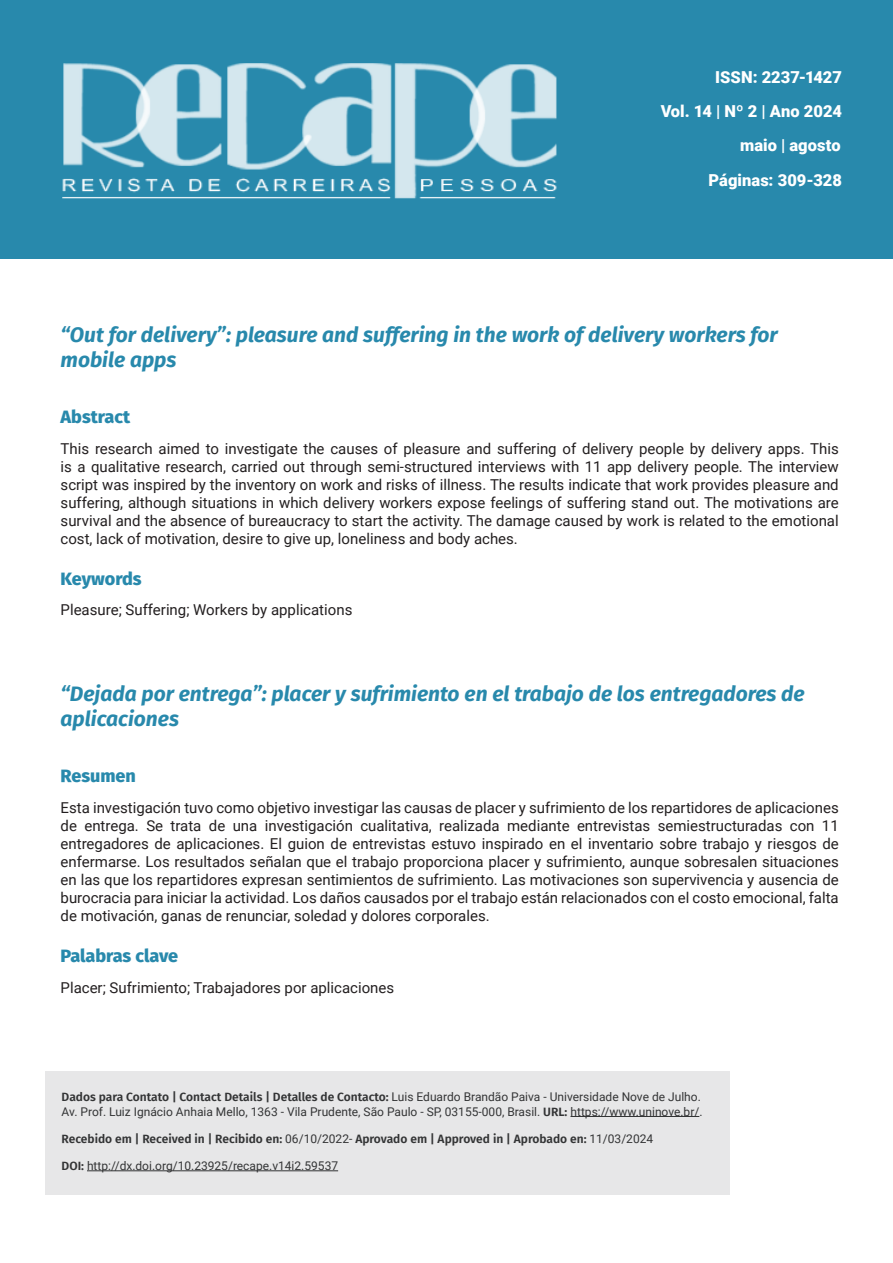
<style>
.page{position:relative;width:893px;height:1263px;background:#fff}
.page>*{position:absolute;margin:0;border:0;box-sizing:border-box;transform-origin:0 0}
.Colunas_-_Esquerda{font:italic 700 21px/25.2px "Fira Sans";color:#2889ac}
.Título_-_Contracapa{font:italic 700 21px/25.2px "Fira Sans";color:#2889ac}
.t1{font:800 18px "Fira Sans";color:#2889ac}
.Colunas_-_Esquerda-2{font:900 16.5px "Roboto";color:#fff}
.Texto_Resumo_-_Contr{font:15px/18px "Roboto";color:#231f20;text-align:justify}
.Colunas_-_Esquerda-3{font:12px/14.4px "Roboto";color:#333435}
.Colunas_-_Esquerda-4{font:600 12px "Fira Sans";color:#333435}
.s1{font-family:"Fira Sans";font-weight:600}
.s2{font-family:"Roboto";font-weight:400}
</style>
<div class="page">
<div style="left:45px;top:1071px;width:685px;height:124px;background:#e7e7e8"></div>
<hr style="left:570px;top:1116px;width:129px;height:1px;background:#333435">
<hr style="left:87px;top:1170px;width:251px;height:1px;background:#333435">
<div style="left:0;top:0;width:893px;height:258px;background:#2889ac"></div>
<img style="left:62px;top:63px;width:495px;height:136px">
<p class="Colunas_-_Esquerda-2" style="left:715px;top:65px;width:128px">ISSN: 2237-1427</p>
<p class="Colunas_-_Esquerda-2" style="left:661px;top:99px;width:183px">Vol. 14 | Nº 2 | Ano 2024</p>
<p class="Colunas_-_Esquerda-2" style="left:740px;top:134px;width:102px">maio | agosto</p>
<p class="Colunas_-_Esquerda-2" style="left:709px;top:168px;width:135px">Páginas: 309-328</p>
<p class="Título_-_Contracapa" style="left:61px;top:320px;width:719px">“Out for delivery”: pleasure and suffering in the work of delivery workers for mobile apps</p>
<p class="t1" style="left:61px;top:401px;width:71px">Abstract</p>
<p class="Texto_Resumo_-_Contr" style="left:61px;top:439px;width:780px">This research aimed to investigate the causes of pleasure and suffering of delivery people by delivery apps. This is a qualitative research, carried out through semi-structured interviews with 11 app delivery people. The interview script was inspired by the inventory on work and risks of illness. The results indicate that work provides pleasure and suffering, although situations in which delivery workers expose feelings of suffering stand out. The motivations are survival and the absence of bureaucracy to start the activity. The damage caused by work is related to the emotional cost, lack of motivation, desire to give up, loneliness and body aches.</p>
<p class="t1" style="left:61px;top:563px;width:83px">Keywords</p>
<p class="Texto_Resumo_-_Contr" style="left:61px;top:601px;width:293px">Pleasure; Suffering; Workers by applications</p>
<p class="Colunas_-_Esquerda" style="left:61px;top:679px;width:746px">“Dejada por entrega”: placer y sufrimiento en el trabajo de los entregadores de aplicaciones</p>
<p class="t1" style="left:61px;top:760px;width:77px">Resumen</p>
<p class="Texto_Resumo_-_Contr" style="left:61px;top:798px;width:780px">Esta investigación tuvo como objetivo investigar las causas de placer y sufrimiento de los repartidores de aplicaciones de entrega. Se trata de una investigación cualitativa, realizada mediante entrevistas semiestructuradas con 11 entregadores de aplicaciones. El guion de entrevistas estuvo inspirado en el inventario sobre trabajo y riesgos de enfermarse. Los resultados señalan que el trabajo proporciona placer y sufrimiento, aunque sobresalen situaciones en las que los repartidores expresan sentimientos de sufrimiento. Las motivaciones son supervivencia y ausencia de burocracia para iniciar la actividad. Los daños causados por el trabajo están relacionados con el costo emocional, falta de motivación, ganas de renunciar, soledad y dolores corporales.</p>
<p class="t1" style="left:61px;top:940px;width:119px">Palabras clave</p>
<p class="Texto_Resumo_-_Contr" style="left:61px;top:978px;width:335px">Placer; Sufrimiento; Trabajadores por aplicaciones</p>
<p class="Colunas_-_Esquerda-3" style="left:62px;top:1089px;width:642px"><span class="s1">Dados para Contato | Contact Details | Detalles de Contacto:</span> Luis Eduardo Brandão Paiva - Universidade Nove de Julho.<br>Av. Prof. Luiz Ignácio Anhaia Mello, 1363 - Vila Prudente, São Paulo - SP, 03155-000, Brasil. <span class="s1">URL:</span> https://www.uninove.br/.</p>
<p class="Colunas_-_Esquerda-4" style="left:62px;top:1129px;width:593px">Recebido em | Received in | Recibido en: <span class="s2">06/10/2022-</span> Aprovado em | Approved in | Aprobado en: <span class="s2">11/03/2024</span></p>
<p class="Colunas_-_Esquerda-3" style="left:62px;top:1158px;width:278px"><span class="s1">DOI:</span> http://dx.doi.org/10.23925/recape.v14i2.59537</p>
</div>
